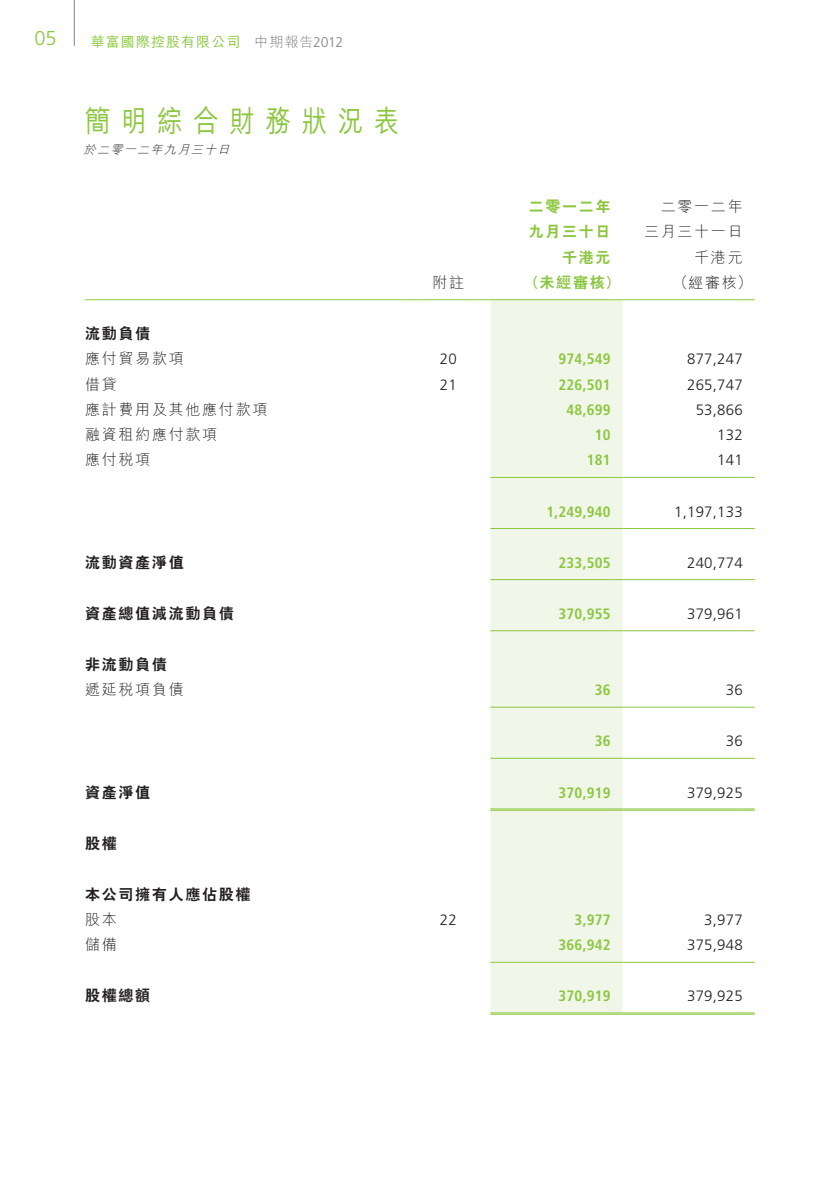
<style>
.page{position:relative;width:840px;height:1191px;background:#fff}
.page>*{position:absolute;margin:0;border:0;box-sizing:border-box;transform-origin:0 0}
.t1{font:500 30px "M Hei HK";letter-spacing:.415em;color:#8bc63e;scale:.85 1}
.t2{font:300 20px "Frutiger LT Std";color:#8bc63e}
._31_table_tab_6pt{font:300 15px "Frutiger LT Std";letter-spacing:.015em;color:#231f20}
._31_table_tab_6pt-2{font:700 condensed 15px "Frutiger LT Std";letter-spacing:.015em;color:#8bc63e}
._15_Table_Stub{font:800 15px "C Hei 2 HK";letter-spacing:.115em;color:#231f20}
._15_Table_Stub-2{font:300 15px "M Hei HK";letter-spacing:.115em;color:#231f20}
._31_table_tab_6pt-3{font:300 15px "M Hei HK";letter-spacing:.115em;color:#231f20}
._31_table_tab_6pt-4{font:800 15px "C Hei 2 HK";letter-spacing:.115em;color:#8bc63e}
.t3{font:500 14px "M Hei HK";letter-spacing:.075em;color:#8bc63e}
.t4{font:300 14px "M Hei HK";color:#808285}
.t5{font:italic 300 12px "M Hei HK";color:#231f20}
.s1{font-family:"Frutiger LT Std"}
</style>
<div class="page">
<hr style="left:74px;top:0;width:1px;height:46px;background:#808285">
<div style="left:490px;top:300px;width:132px;height:712px;background:#f1f7e8"></div>
<hr style="left:85px;top:299px;width:321px;height:1px;background:#8bc63e">
<svg style="left:406px;top:299px;width:12px;height:1px"></svg>
<hr style="left:418px;top:299px;width:60px;height:1px;background:#8bc63e">
<svg style="left:478px;top:299px;width:12px;height:1px"></svg>
<hr style="left:490px;top:299px;width:120px;height:1px;background:#8bc63e">
<svg style="left:610px;top:299px;width:12px;height:1px"></svg>
<hr style="left:622px;top:299px;width:120px;height:1px;background:#8bc63e">
<svg style="left:742px;top:299px;width:12px;height:1px"></svg>
<hr style="left:490px;top:477px;width:120px;height:1px;background:#8bc63e">
<svg style="left:610px;top:477px;width:12px;height:1px"></svg>
<hr style="left:622px;top:477px;width:120px;height:1px;background:#8bc63e">
<svg style="left:742px;top:477px;width:12px;height:1px"></svg>
<hr style="left:490px;top:528px;width:120px;height:1px;background:#8bc63e">
<svg style="left:610px;top:528px;width:12px;height:1px"></svg>
<hr style="left:622px;top:528px;width:120px;height:1px;background:#8bc63e">
<svg style="left:742px;top:528px;width:12px;height:1px"></svg>
<hr style="left:490px;top:579px;width:120px;height:1px;background:#8bc63e">
<svg style="left:610px;top:579px;width:12px;height:1px"></svg>
<hr style="left:622px;top:579px;width:120px;height:1px;background:#8bc63e">
<svg style="left:742px;top:579px;width:12px;height:1px"></svg>
<hr style="left:490px;top:630px;width:120px;height:1px;background:#8bc63e">
<svg style="left:610px;top:630px;width:12px;height:1px"></svg>
<hr style="left:622px;top:630px;width:120px;height:1px;background:#8bc63e">
<svg style="left:742px;top:630px;width:12px;height:1px"></svg>
<hr style="left:490px;top:706px;width:120px;height:1px;background:#8bc63e">
<svg style="left:610px;top:706px;width:12px;height:1px"></svg>
<hr style="left:622px;top:706px;width:120px;height:1px;background:#8bc63e">
<svg style="left:742px;top:706px;width:12px;height:1px"></svg>
<hr style="left:490px;top:758px;width:120px;height:1px;background:#8bc63e">
<svg style="left:610px;top:758px;width:12px;height:1px"></svg>
<hr style="left:622px;top:758px;width:120px;height:1px;background:#8bc63e">
<svg style="left:742px;top:758px;width:12px;height:1px"></svg>
<hr style="left:490px;top:961px;width:120px;height:1px;background:#8bc63e">
<svg style="left:610px;top:961px;width:12px;height:1px"></svg>
<hr style="left:622px;top:961px;width:120px;height:1px;background:#8bc63e">
<svg style="left:742px;top:961px;width:12px;height:1px"></svg>
<hr style="left:490px;top:808px;width:120px;height:1px;background:#8bc63e">
<hr style="left:490px;top:810px;width:120px;height:1px;background:#8bc63e">
<svg style="left:610px;top:808px;width:12px;height:3px"></svg>
<hr style="left:622px;top:808px;width:120px;height:1px;background:#8bc63e">
<hr style="left:622px;top:810px;width:120px;height:1px;background:#8bc63e">
<svg style="left:742px;top:808px;width:12px;height:3px"></svg>
<hr style="left:490px;top:1012px;width:120px;height:1px;background:#8bc63e">
<hr style="left:490px;top:1014px;width:120px;height:1px;background:#8bc63e">
<svg style="left:610px;top:1012px;width:12px;height:3px"></svg>
<hr style="left:622px;top:1012px;width:120px;height:1px;background:#8bc63e">
<hr style="left:622px;top:1014px;width:120px;height:1px;background:#8bc63e">
<svg style="left:742px;top:1012px;width:12px;height:3px"></svg>
<p class="t2" style="left:34px;top:27px;width:24px">05</p>
<p class="t3" style="left:91px;top:31px;width:151px">華富國際控股有限公司</p>
<p class="t4" style="left:254px;top:32px;width:90px">中期報告<span class="s1">2012</span></p>
<p class="t1" style="left:85px;top:100px;width:371px">簡明綜合財務狀況表</p>
<p class="t5" style="left:84px;top:141px;width:151px">於二零一二年九月三十日</p>
<p class="_15_Table_Stub" style="left:85px;top:323px;width:67px">流動負債</p>
<p class="_15_Table_Stub-2" style="left:85px;top:348px;width:100px">應付貿易款項</p>
<p class="_15_Table_Stub-2" style="left:85px;top:373px;width:33px">借貸</p>
<p class="_15_Table_Stub-2" style="left:85px;top:399px;width:184px">應計費用及其他應付款項</p>
<p class="_15_Table_Stub-2" style="left:85px;top:424px;width:133px">融資租約應付款項</p>
<p class="_15_Table_Stub-2" style="left:85px;top:449px;width:67px">應付稅項</p>
<p class="_15_Table_Stub" style="left:85px;top:552px;width:100px">流動資產淨值</p>
<p class="_15_Table_Stub" style="left:85px;top:603px;width:150px">資產總值減流動負債</p>
<p class="_15_Table_Stub" style="left:85px;top:654px;width:83px">非流動負債</p>
<p class="_15_Table_Stub-2" style="left:85px;top:679px;width:100px">遞延稅項負債</p>
<p class="_15_Table_Stub" style="left:85px;top:782px;width:67px">資產淨值</p>
<p class="_15_Table_Stub" style="left:85px;top:833px;width:33px">股權</p>
<p class="_15_Table_Stub" style="left:85px;top:884px;width:167px">本公司擁有人應佔股權</p>
<p class="_15_Table_Stub-2" style="left:85px;top:909px;width:33px">股本</p>
<p class="_15_Table_Stub-2" style="left:85px;top:934px;width:33px">儲備</p>
<p class="_15_Table_Stub" style="left:85px;top:986px;width:67px">股權總額</p>
<p class="_31_table_tab_6pt-3" style="left:432px;top:272px;width:33px">附註</p>
<p class="_31_table_tab_6pt" style="left:439px;top:350px;width:18px">20</p>
<p class="_31_table_tab_6pt" style="left:439px;top:376px;width:18px">21</p>
<p class="_31_table_tab_6pt" style="left:439px;top:911px;width:18px">22</p>
<p class="_31_table_tab_6pt-4" style="left:528px;top:196px;width:83px">二零一二年</p>
<p class="_31_table_tab_6pt-3" style="left:660px;top:196px;width:83px">二零一二年</p>
<p class="_31_table_tab_6pt-4" style="left:528px;top:222px;width:83px">九月三十日</p>
<p class="_31_table_tab_6pt-3" style="left:643px;top:221px;width:100px">三月三十一日</p>
<p class="_31_table_tab_6pt-4" style="left:562px;top:247px;width:50px">千港元</p>
<p class="_31_table_tab_6pt-3" style="left:693px;top:246px;width:50px">千港元</p>
<p class="_31_table_tab_6pt-4" style="left:524px;top:272px;width:97px">（未經審核）</p>
<p class="_31_table_tab_6pt-3" style="left:672px;top:272px;width:80px">（經審核(</p>
<p class="_31_table_tab_6pt-2" style="left:558px;top:350px;width:53px">974,549</p>
<p class="_31_table_tab_6pt" style="left:686px;top:350px;width:57px">877,247</p>
<p class="_31_table_tab_6pt-2" style="left:558px;top:375px;width:53px">226,501</p>
<p class="_31_table_tab_6pt" style="left:686px;top:376px;width:57px">265,747</p>
<p class="_31_table_tab_6pt-2" style="left:566px;top:401px;width:45px">48,699</p>
<p class="_31_table_tab_6pt" style="left:695px;top:401px;width:48px">53,866</p>
<p class="_31_table_tab_6pt-2" style="left:594px;top:426px;width:17px">10</p>
<p class="_31_table_tab_6pt" style="left:716px;top:426px;width:27px">132</p>
<p class="_31_table_tab_6pt-2" style="left:586px;top:451px;width:25px">181</p>
<p class="_31_table_tab_6pt" style="left:716px;top:452px;width:27px">141</p>
<p class="_31_table_tab_6pt-2" style="left:546px;top:502px;width:65px">1,249,940</p>
<p class="_31_table_tab_6pt" style="left:674px;top:503px;width:70px">1,197,133</p>
<p class="_31_table_tab_6pt-2" style="left:558px;top:553px;width:53px">233,505</p>
<p class="_31_table_tab_6pt" style="left:686px;top:554px;width:57px">240,774</p>
<p class="_31_table_tab_6pt-2" style="left:558px;top:605px;width:53px">370,955</p>
<p class="_31_table_tab_6pt" style="left:686px;top:605px;width:57px">379,961</p>
<p class="_31_table_tab_6pt-2" style="left:594px;top:681px;width:17px">36</p>
<p class="_31_table_tab_6pt" style="left:725px;top:681px;width:18px">36</p>
<p class="_31_table_tab_6pt-2" style="left:594px;top:732px;width:17px">36</p>
<p class="_31_table_tab_6pt" style="left:725px;top:732px;width:18px">36</p>
<p class="_31_table_tab_6pt-2" style="left:558px;top:783px;width:53px">370,919</p>
<p class="_31_table_tab_6pt" style="left:686px;top:784px;width:57px">379,925</p>
<p class="_31_table_tab_6pt-2" style="left:574px;top:911px;width:37px">3,977</p>
<p class="_31_table_tab_6pt" style="left:704px;top:911px;width:40px">3,977</p>
<p class="_31_table_tab_6pt-2" style="left:558px;top:936px;width:53px">366,942</p>
<p class="_31_table_tab_6pt" style="left:686px;top:936px;width:57px">375,948</p>
<p class="_31_table_tab_6pt-2" style="left:558px;top:987px;width:53px">370,919</p>
<p class="_31_table_tab_6pt" style="left:686px;top:987px;width:57px">379,925</p>
</div>
